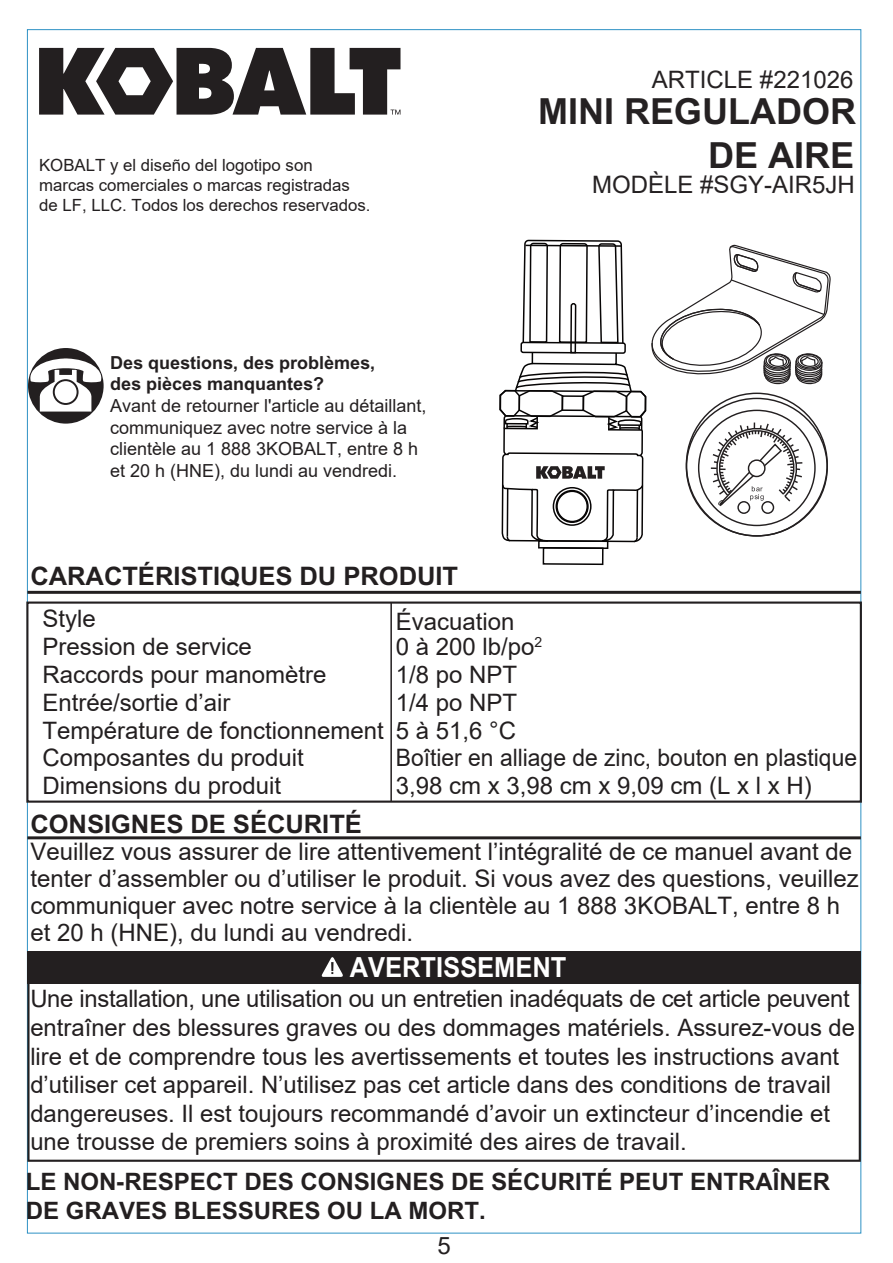
<style>
.page{position:relative;width:893px;height:1263px;background:#fff}
.page>*{position:absolute;margin:0;border:0;box-sizing:border-box;transform-origin:0 0}
.t1{font:700 36px/43.2px "Arial";color:#252122;text-align:right}
.t2{font:700 27.9px "Arial";color:#fff;scale:.92 1}
.t3{font:700 25.5px "Arial";color:#231f20}
.t4{font:24px/27.9px "Arial";color:#231f20}
.t5{font:700 24px/28.8px "Arial";color:#231f20}
.t6{font:24px "Arial";color:#252122}
.t7{font:18px/21.6px "Arial";color:#231f20}
.t8{font:700 18px/21.6px "Arial";color:#231f20}
.t9{font:16.8px/20.1px "Arial";color:#231f20}
</style>
<div class="page">
<svg style="left:28px;top:348px;width:76px;height:76px"></svg>
<hr style="left:27px;top:591px;width:834px;height:3px;background:#231f20">
<hr style="left:27px;top:836px;width:834px;height:3px;background:#231f20">
<svg style="left:27px;top:983px;width:834px;height:179px"></svg>
<div style="left:27px;top:951px;width:834px;height:32px;background:#231f20"></div>
<svg style="left:321px;top:957px;width:22px;height:20px"></svg>
<div style="left:26px;top:601px;width:836px;height:202px;border:2px solid #231f20"></div>
<hr style="left:390px;top:603px;width:2px;height:199px;background:#231f20">
<svg style="left:499px;top:29px;width:332px;height:811px"></svg>
<svg style="left:39px;top:48px;width:361px;height:67px"></svg>
<p class="t9" style="left:39px;top:155px;width:333px">KOBALT y el diseño del logotipo son marcas comerciales o marcas registradas de LF, LLC. Todos los derechos reservados.</p>
<p class="t8" style="left:110px;top:352px;width:267px">Des questions, des problèmes, des pièces manquantes?</p>
<p class="t7" style="left:110px;top:395px;width:318px">Avant de retourner l'article au détaillant, communiquez avec notre service à la clientèle au 1 888 3KOBALT, entre 8 h et 20 h (HNE), du lundi au vendredi.</p>
<p class="t3" style="left:30px;top:561px;width:429px">CARACTÉRISTIQUES DU PRODUIT</p>
<p class="t6" style="left:652px;top:63px;width:203px">ARTICLE #221026</p>
<h1 class="t1" style="left:538px;top:90px;width:319px">MINI REGULADOR<br>DE AIRE</h1>
<p class="t6" style="left:592px;top:168px;width:264px">MODÈLE #SGY-AIR5JH</p>
<p class="t4" style="left:42px;top:605px;width:343px">Style<br>Pression de service<br>Raccords pour manomètre<br>Entrée/sortie d’air<br>Température de fonctionnement<br>Composantes du produit<br>Dimensions du produit</p>
<p class="t4" style="left:396px;top:609px;width:148px;line-height:24.9px">Évacuation<br>0 à 200 lb/po<sup>2</sup></p>
<p class="t4" style="left:396px;top:660px;width:463px">1/8 po NPT<br>1/4 po NPT<br>5 à 51,6 °C<br>Boîtier en alliage de zinc, bouton en plastique<br>3,98 cm x 3,98 cm x 9,09 cm (L x l x H)</p>
<p class="t3" style="left:30px;top:809px;width:333px">CONSIGNES DE SÉCURITÉ</p>
<p class="t4" style="left:30px;top:838px;width:830px;line-height:27px">Veuillez vous assurer de lire attentivement l’intégralité de ce manuel avant de tenter d’assembler ou d’utiliser le produit. Si vous avez des questions, veuillez communiquer avec notre service à la clientèle au 1 888 3KOBALT, entre 8 h et 20 h (HNE), du lundi au vendredi.</p>
<p class="t2" style="left:350px;top:951px;width:237px">AVERTISSEMENT</p>
<p class="t4" style="left:30px;top:984px;width:826px">Une installation, une utilisation ou un entretien inadéquats de cet article peuvent entraîner des blessures graves ou des dommages matériels. Assurez-vous de lire et de comprendre tous les avertissements et toutes les instructions avant d’utiliser cet appareil. N’utilisez pas cet article dans des conditions de travail dangereuses. Il est toujours recommandé d’avoir un extincteur d’incendie et une trousse de premiers soins à proximité des aires de travail.</p>
<p class="t5" style="left:26px;top:1167px;width:806px">LE NON-RESPECT DES CONSIGNES DE SÉCURITÉ PEUT ENTRAÎNER<br>DE GRAVES BLESSURES OU LA MORT.</p>
<p class="t4" style="left:437px;top:1231px;width:15px">5</p>
</div>
